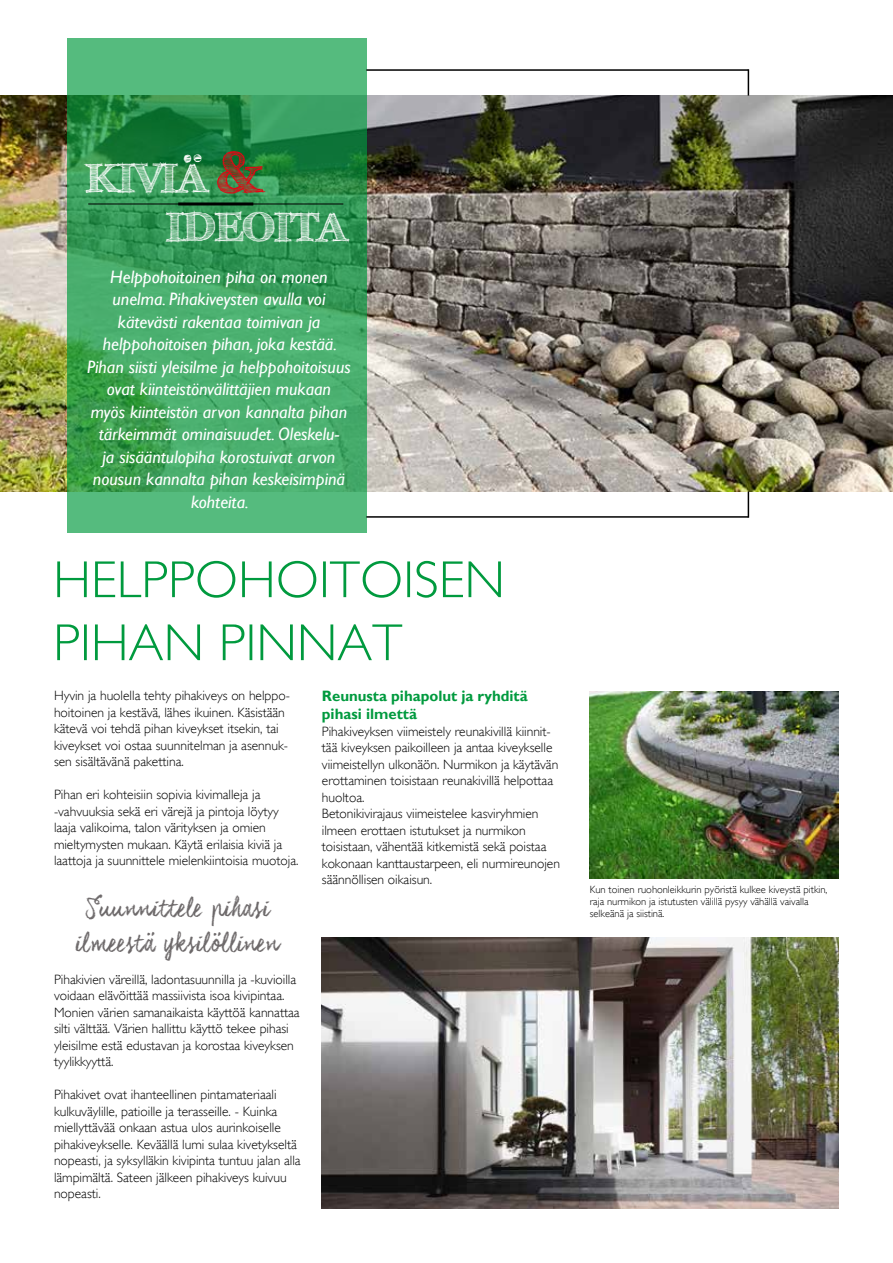
<style>
.page{position:relative;width:893px;height:1263px;background:#fff}
.page>*{position:absolute;margin:0;border:0;box-sizing:border-box;transform-origin:0 0}
.t1{font:300 52.5px/63px "Gill Sans";color:#009a3e}
.t2{font:700 40.65px/48.9px "FFF Tusj";color:#fff}
.t3{font:24px/34.5px "Coalhand Luke";color:#6c6869;text-align:center}
.t4{font:italic 18px/22.5px "Gill Sans";color:#fff;text-align:center}
.t5{font:700 15px/18px "Gill Sans";color:#009a3e}
.t6{font:300 13.5px/16.5px "Gill Sans";color:#000}
.t7{font:300 10.5px/12px "Gill Sans";color:#000}
.s1{font-size:57.75px;color:#e30613}
</style>
<div class="page">
<img style="left:0;top:96px;width:893px;height:395px">
<svg style="left:67px;top:38px;width:299px;height:495px;background:#3fa362"></svg>
<hr style="left:366px;top:69px;width:382px;height:2px;background:#000">
<svg style="left:748px;top:69px;width:1px;height:27px"></svg>
<hr style="left:366px;top:516px;width:382px;height:2px;background:#000">
<svg style="left:748px;top:491px;width:1px;height:27px"></svg>
<hr style="left:88px;top:204px;width:255px;height:1px;background:#000">
<hr style="left:178px;top:202px;width:75px;height:3px;background:#000">
<img style="left:590px;top:691px;width:249px;height:187px">
<img style="left:322px;top:937px;width:516px;height:271px">
<h2 class="t2" style="left:166px;top:153px;width:182px;text-indent:-81px">KIVIÄ <span class="s1">&amp;<br></span>IDEOITA</h2>
<p class="t4" style="left:87px;top:265px;width:265px">Helppohoitoinen piha on monen unelma. Pihakiveysten avulla voi kätevästi rakentaa toimivan ja helppohoitoisen pihan, joka kestää.<br>Pihan siisti yleisilme ja helppohoitoisuus ovat kiinteistönvälittäjien mukaan<br>myös kiinteistön arvon kannalta pihan tärkeimmät ominaisuudet. Oleskelu-<br>ja sisääntulopiha korostuivat arvon nousun kannalta pihan keskeisimpinä kohteita.</p>
<h1 class="t1" style="left:53px;top:548px;width:453px">HELPPOHOITOISEN<br>PIHAN PINNAT</h1>
<p class="t6" style="left:54px;top:688px;width:237px">Hyvin ja huolella tehty pihakiveys on helppo&shy;hoitoinen ja kestävä, lähes ikuinen. Käsistään kätevä voi tehdä pihan kiveykset itsekin, tai kiveykset voi ostaa suunnitelman ja asennuk&shy;sen sisältävänä pakettina.</p>
<p class="t6" style="left:54px;top:787px;width:246px">Pihan eri kohteisiin sopivia kivimalleja ja -vahvuuksia sekä eri värejä ja pintoja löytyy laaja valikoima, talon värityksen ja omien mieltymysten mukaan. Käytä erilaisia kiviä ja laattoja ja suunnittele mielenkiintoisia muotoja.</p>
<h3 class="t3" style="left:75px;top:891px;width:206px">Suunnittele pihasi ilmeestä yksilöllinen</h3>
<p class="t6" style="left:54px;top:971px;width:247px">Pihakivien väreillä, ladontasuunnilla ja -kuvioilla voidaan elävöittää massiivista isoa kivipintaa.<br>Monien värien samanaikaista käyttöä kannattaa silti välttää. Värien hallittu käyttö tekee pihasi yleisilme estä edustavan ja korostaa kiveyksen tyylikkyyttä.</p>
<p class="t6" style="left:54px;top:1087px;width:248px">Pihakivet ovat ihanteellinen pintamateriaali kulkuväylille, patioille ja terasseille. - Kuinka miellyttävää onkaan astua ulos aurinkoiselle pihakiveykselle. Keväällä lumi sulaa kivetykseltä nopeasti, ja syksylläkin kivipinta tuntuu jalan alla lämpimältä. Sateen jälkeen pihakiveys kuivuu nopeasti.</p>
<p class="t5" style="left:322px;top:687px;width:207px">Reunusta pihapolut ja ryhditä pihasi ilmettä</p>
<p class="t6" style="left:322px;top:723px;width:240px">Pihakiveyksen viimeistely reunakivillä kiinnit&shy;tää kiveyksen paikoilleen ja antaa kiveykselle viimeistellyn ulkonäön. Nurmikon ja käytävän erottaminen toisistaan reunakivillä helpottaa huoltoa.<br>Betonikivirajaus viimeistelee kasviryhmien ilmeen erottaen istutukset ja nurmikon toisistaan, vähentää kitkemistä sekä poistaa kokonaan kanttaustarpeen, eli nurmireunojen säännöllisen oikaisun.</p>
<p class="t7" style="left:590px;top:883px;width:239px">Kun toinen ruohonleikkurin pyöristä kulkee kiveystä pitkin, raja nurmikon ja istutusten välillä pysyy vähällä vaivalla selkeänä ja siistinä.</p>
</div>
